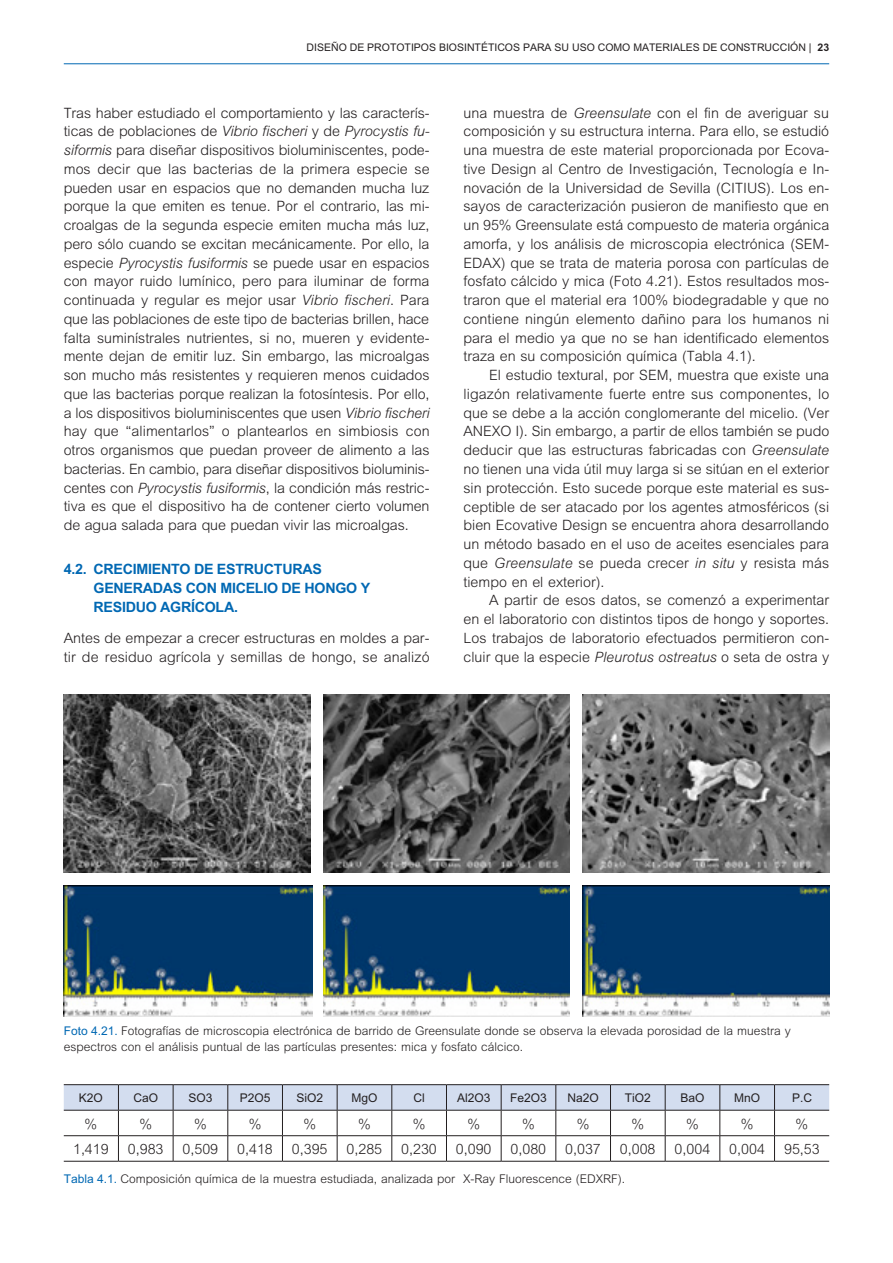
<style>
.page{position:relative;width:893px;height:1263px;background:#fff}
.page>*{position:absolute;margin:0;border:0;box-sizing:border-box;transform-origin:0 0}
.t1{font:300 14.25px/18.8px "M Arial";color:#231f20;text-align:justify}
.t2{font:700 14.25px "M Arial";color:#0168b3}
.t3{font:300 12px/15.8px "M Arial";color:#231f20}
.t4{font:12px "M Arial";color:#231f20}
.t5{font:10.5px "M Arial";color:#231f20}
.s1{font-weight:700}
.s2{font-style:italic}
.s3{font-weight:400;color:#0168b3}
</style>
<div class="page">
<hr style="left:64px;top:63px;width:765px;height:1px;background:#0168b3">
<hr style="left:64px;top:1084px;width:54px;height:1px;background:#231f20">
<hr style="left:118px;top:1084px;width:55px;height:1px;background:#231f20">
<hr style="left:173px;top:1084px;width:55px;height:1px;background:#231f20">
<hr style="left:228px;top:1084px;width:54px;height:1px;background:#231f20">
<hr style="left:282px;top:1084px;width:55px;height:1px;background:#231f20">
<hr style="left:337px;top:1084px;width:55px;height:1px;background:#231f20">
<hr style="left:392px;top:1084px;width:54px;height:1px;background:#231f20">
<hr style="left:446px;top:1084px;width:55px;height:1px;background:#231f20">
<hr style="left:501px;top:1084px;width:55px;height:1px;background:#231f20">
<hr style="left:556px;top:1084px;width:54px;height:1px;background:#231f20">
<hr style="left:610px;top:1084px;width:55px;height:1px;background:#231f20">
<hr style="left:665px;top:1084px;width:55px;height:1px;background:#231f20">
<hr style="left:720px;top:1084px;width:54px;height:1px;background:#231f20">
<hr style="left:774px;top:1084px;width:55px;height:1px;background:#231f20">
<hr style="left:64px;top:1161px;width:54px;height:1px;background:#231f20">
<hr style="left:118px;top:1161px;width:55px;height:1px;background:#231f20">
<hr style="left:173px;top:1161px;width:55px;height:1px;background:#231f20">
<hr style="left:228px;top:1161px;width:54px;height:1px;background:#231f20">
<hr style="left:282px;top:1161px;width:55px;height:1px;background:#231f20">
<hr style="left:337px;top:1161px;width:55px;height:1px;background:#231f20">
<hr style="left:392px;top:1161px;width:54px;height:1px;background:#231f20">
<hr style="left:446px;top:1161px;width:55px;height:1px;background:#231f20">
<hr style="left:501px;top:1161px;width:55px;height:1px;background:#231f20">
<hr style="left:556px;top:1161px;width:54px;height:1px;background:#231f20">
<hr style="left:610px;top:1161px;width:55px;height:1px;background:#231f20">
<hr style="left:665px;top:1161px;width:55px;height:1px;background:#231f20">
<hr style="left:720px;top:1161px;width:54px;height:1px;background:#231f20">
<hr style="left:774px;top:1161px;width:55px;height:1px;background:#231f20">
<svg style="left:64px;top:1085px;width:765px;height:76px"></svg>
<img style="left:64px;top:694px;width:246px;height:179px">
<img style="left:323px;top:694px;width:247px;height:179px">
<img style="left:583px;top:694px;width:246px;height:179px">
<img style="left:64px;top:885px;width:249px;height:132px">
<img style="left:323px;top:885px;width:247px;height:132px">
<img style="left:583px;top:885px;width:246px;height:131px">
<p class="t5" style="left:307px;top:41px;width:225px">DI SEÑO DE PROTOTIPOS BI OSINTÉTICOS PARA</p>
<p class="t5" style="left:555px;top:41px;width:210px">SU USO COMO MATERIALES DE CONSTRUCCI</p>
<p class="t5" style="left:790px;top:41px;width:40px">ÓN | <span class="s1">23</span></p>
<p class="t1" style="left:64px;top:103px;width:367px">Tras haber estudiado el comportamiento y las caracterís&shy;ticas de poblaciones de <span class="s2">Vibrio fischeri</span> y de <span class="s2">Pyrocystis fu&shy;siformis</span> para diseñar dispositivos bioluminiscentes, pode&shy;mos decir que las bacterias de la primera especie se pueden usar en espacios que no demanden mucha luz porque la que emiten es tenue. Por el contrario, las mi&shy;croalgas de la segunda especie emiten mucha más luz, pero sólo cuando se excitan mecánicamente. Por ello, la especie <span class="s2">Pyrocystis fusiformis</span> se puede usar en espacios con mayor ruido lumínico, pero para iluminar de forma continuada y regular es mejor usar <span class="s2">Vibrio fischeri</span>. Para que las poblaciones de este tipo de bacterias brillen, hace falta suminístrales nutrientes, si no, mueren y evidente&shy;mente dejan de emitir luz. Sin embargo, las microalgas son mucho más resistentes y requieren menos cuidados que las bacterias porque realizan la fotosíntesis. Por ello, a los dispositivos bioluminiscentes que usen <span class="s2">Vibrio fischeri </span>hay que “alimentarlos” o plantearlos en simbiosis con otros organismos que puedan proveer de alimento a las bacterias. En cambio, para diseñar dispositivos bioluminis&shy;centes con <span class="s2">Pyrocystis fusiformis</span>, la condición más restric&shy;tiva es que el dispositivo ha de contener cierto volumen de agua salada para que puedan vivir las microalgas.</p>
<p class="t2" style="left:64px;top:561px;width:50px">4.2. CRECIMIENTO</p>
<p class="t2" style="left:194px;top:561px;width:34px">DE ESTRUCTURAS</p>
<p class="t2" style="left:94px;top:580px;width:11px">GENERADAS</p>
<p class="t2" style="left:186px;top:580px;width:11px">CON</p>
<p class="t2" style="left:220px;top:580px;width:10px">MICELIO</p>
<p class="t2" style="left:282px;top:580px;width:45px">DE HONGO</p>
<p class="t2" style="left:361px;top:580px;width:11px">Y</p>
<p class="t2" style="left:94px;top:599px;width:10px">RESIDUO</p>
<p class="t2" style="left:160px;top:599px;width:11px">AGRÍCOLA</p>
<p class="t2" style="left:234px;top:599px;width:5px">.</p>
<p class="t1" style="left:64px;top:629px;width:367px">Antes de empezar a crecer estructuras en moldes a par&shy;tir de residuo agrícola y semillas de hongo, se analizó</p>
<p class="t1" style="left:463px;top:103px;width:367px">una muestra de <span class="s2">Greensulate</span> con el fin de averiguar su composición y su estructura interna. Para ello, se estudió una muestra de este material proporcionada por Ecova&shy;tive Design al Centro de Investigación, Tecnología e In&shy;novación de la Universidad de Sevilla (CITIUS). Los en&shy;sayos de caracterización pusieron de manifiesto que en un 95% Greensulate está compuesto de materia orgánica amorfa, y los análisis de microscopia electrónica (SEM-EDAX) que se trata de materia porosa con partículas de fosfato cálcido y mica (Foto 4.21). Estos resultados mos&shy;traron que el material era 100% biodegradable y que no contiene ningún elemento dañino para los humanos ni para el medio ya que no se han identificado elementos traza en su composición química (Tabla 4.1).</p>
<p class="t1" style="left:463px;top:366px;width:367px;text-indent:26px">El estudio textural, por SEM, muestra que existe una ligazón relativamente fuerte entre sus componentes, lo que se debe a la acción conglomerante del micelio. (Ver ANEXO I). Sin embargo, a partir de ellos también se pudo deducir que las estructuras fabricadas con <span class="s2">Greensulate </span>no tienen una vida útil muy larga si se sitúan en el exterior sin protección. Esto sucede porque este material es sus&shy;ceptible de ser atacado por los agentes atmosféricos (si bien Ecovative Design se encuentra ahora desarrollando un método basado en el uso de aceites esenciales para que <span class="s2">Greensulate</span> se pueda crecer <span class="s2">in situ</span> y resista más tiempo en el exterior).</p>
<p class="t1" style="left:463px;top:591px;width:367px;text-indent:26px">A partir de esos datos, se comenzó a experimentar en el laboratorio con distintos tipos de hongo y soportes.<br>Los trabajos de laboratorio efectuados permitieron con&shy;cluir que la especie <span class="s2">Pleurotus ostreatus</span> o seta de ostra y</p>
<p class="t3" style="left:64px;top:1023px;width:728px"><span class="s3">Foto 4.21.</span> Fotografías de microscopia electrónica de barrido de Greensulate donde se observa la elevada porosidad de la muestra y espectros con el análisis puntual de las partículas presentes: mica y fosfato cálcico.</p>
<p class="t4" style="left:79px;top:1091px;width:26px">K2O</p>
<p class="t4" style="left:133px;top:1091px;width:26px">CaO</p>
<p class="t4" style="left:188px;top:1091px;width:26px">SO3</p>
<p class="t4" style="left:240px;top:1091px;width:32px">P2O5</p>
<p class="t4" style="left:296px;top:1091px;width:28px">SiO2</p>
<p class="t4" style="left:351px;top:1091px;width:28px">MgO</p>
<p class="t4" style="left:413px;top:1091px;width:13px">Cl</p>
<p class="t4" style="left:457px;top:1091px;width:35px">Al2O3</p>
<p class="t4" style="left:510px;top:1091px;width:38px">Fe2O3</p>
<p class="t4" style="left:567px;top:1091px;width:33px">Na2O</p>
<p class="t4" style="left:625px;top:1091px;width:28px">TiO2</p>
<p class="t4" style="left:680px;top:1091px;width:26px">BaO</p>
<p class="t4" style="left:734px;top:1091px;width:28px">MnO</p>
<p class="t4" style="left:792px;top:1091px;width:20px">P.C</p>
<p class="t1" style="left:85px;top:1114px;width:14px">%</p>
<p class="t1" style="left:139px;top:1114px;width:14px">%</p>
<p class="t1" style="left:194px;top:1114px;width:14px">%</p>
<p class="t1" style="left:249px;top:1114px;width:14px">%</p>
<p class="t1" style="left:303px;top:1114px;width:14px">%</p>
<p class="t1" style="left:358px;top:1114px;width:14px">%</p>
<p class="t1" style="left:413px;top:1114px;width:14px">%</p>
<p class="t1" style="left:467px;top:1114px;width:14px">%</p>
<p class="t1" style="left:522px;top:1114px;width:14px">%</p>
<p class="t1" style="left:577px;top:1114px;width:14px">%</p>
<p class="t1" style="left:631px;top:1114px;width:14px">%</p>
<p class="t1" style="left:686px;top:1114px;width:14px">%</p>
<p class="t1" style="left:741px;top:1114px;width:14px">%</p>
<p class="t1" style="left:796px;top:1114px;width:14px">%</p>
<p class="t1" style="left:73px;top:1140px;width:37px">1,419</p>
<p class="t1" style="left:128px;top:1140px;width:37px">0,983</p>
<p class="t1" style="left:183px;top:1140px;width:37px">0,509</p>
<p class="t1" style="left:237px;top:1140px;width:37px">0,418</p>
<p class="t1" style="left:292px;top:1140px;width:37px">0,395</p>
<p class="t1" style="left:347px;top:1140px;width:37px">0,285</p>
<p class="t1" style="left:401px;top:1140px;width:37px">0,230</p>
<p class="t1" style="left:456px;top:1140px;width:37px">0,090</p>
<p class="t1" style="left:511px;top:1140px;width:37px">0,080</p>
<p class="t1" style="left:565px;top:1140px;width:37px">0,037</p>
<p class="t1" style="left:620px;top:1140px;width:37px">0,008</p>
<p class="t1" style="left:675px;top:1140px;width:37px">0,004</p>
<p class="t1" style="left:729px;top:1140px;width:37px">0,004</p>
<p class="t1" style="left:784px;top:1140px;width:37px">95,53</p>
<p class="t3" style="left:64px;top:1171px;width:563px"><span class="s3">Tabla 4.1.</span> Composición química de la muestra estudiada, analizada por X-Ray Fluorescence (EDXRF).</p>
</div>
